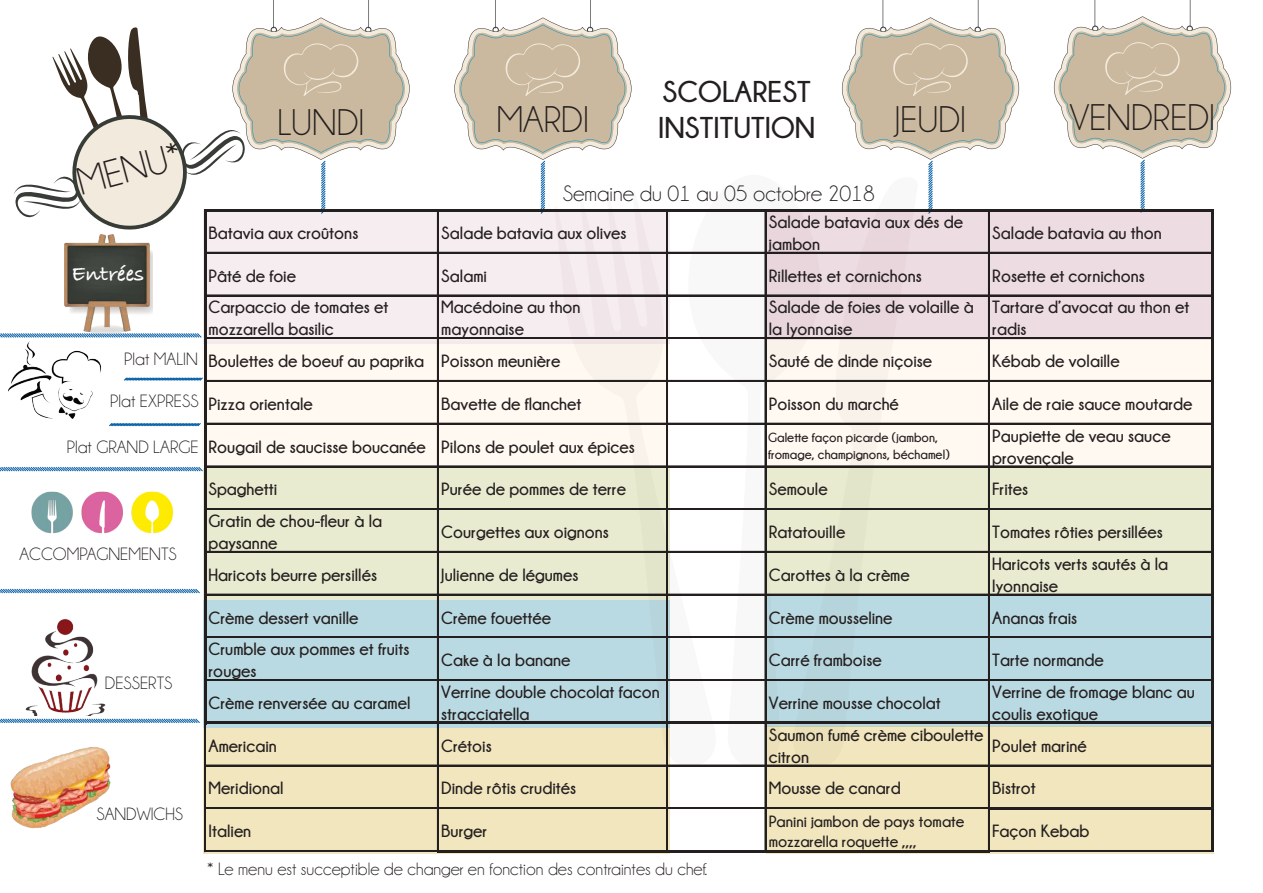
<style>
.page{position:relative;width:1263px;height:893px;background:#fff}
.page>*{position:absolute;margin:0;border:0;box-sizing:border-box;transform-origin:0 0}
.t1{font:39px "Champagne&Limousines";color:#241f1f}
.t2{font:37.5px "Champagne&Limousines";color:#241f1f}
.t3{font:700 30px/36px "Champagne&Limousines";color:#241f1f}
.t4{font:22.5px "Champagne&Limousines";color:#241f1f}
.t5{font:700 22.5px "Bradley Hand ITCTT";color:#fff}
.t6{font:18px "Champagne&Limousines";color:#241f1f}
.t7{font:700 17.7px/21.9px "Champagne&Limousines";color:#241f1f}
.t8{font:700 16.2px/20.1px "Champagne&Limousines";color:#241f1f}
.t9{font:700 13.2px/16.6px "Champagne&Limousines";color:#241f1f}
</style>
<div class="page">
<div style="left:203px;top:341px;width:466px;height:126px;background:#fff9f2"></div>
<div style="left:766px;top:340px;width:448px;height:128px;background:#fff9f2"></div>
<div style="left:203px;top:209px;width:467px;height:135px;background:#f6edf1"></div>
<div style="left:766px;top:209px;width:448px;height:131px;background:#eedce3"></div>
<div style="left:203px;top:469px;width:466px;height:131px;background:#e9ebd1"></div>
<div style="left:766px;top:468px;width:448px;height:128px;background:#e9ebd1"></div>
<div style="left:203px;top:600px;width:467px;height:127px;background:#badae3"></div>
<div style="left:766px;top:596px;width:448px;height:130px;background:#badae3"></div>
<div style="left:203px;top:728px;width:467px;height:126px;background:#f2e6be"></div>
<div style="left:766px;top:726px;width:448px;height:128px;background:#f2e6be"></div>
<svg style="left:721px;top:212px;width:67px;height:553px"></svg>
<svg style="left:788px;top:251px;width:131px;height:516px"></svg>
<svg style="left:554px;top:251px;width:167px;height:516px"></svg>
<svg style="left:124px;top:377px;width:79px;height:4px"></svg>
<svg style="left:109px;top:423px;width:92px;height:4px"></svg>
<svg style="left:0;top:466px;width:204px;height:6px"></svg>
<svg style="left:0;top:333px;width:202px;height:5px"></svg>
<img style="left:25px;top:619px;width:81px;height:97px">
<img style="left:65px;top:236px;width:88px;height:98px">
<svg style="left:0;top:718px;width:200px;height:5px"></svg>
<svg style="left:0;top:588px;width:200px;height:6px"></svg>
<svg style="left:14px;top:0;width:396px;height:236px"></svg>
<svg style="left:454px;top:0;width:177px;height:214px"></svg>
<svg style="left:842px;top:0;width:177px;height:214px"></svg>
<svg style="left:1054px;top:0;width:177px;height:213px"></svg>
<img style="left:31px;top:491px;width:142px;height:43px">
<img style="left:10px;top:747px;width:101px;height:82px">
<img style="left:8px;top:341px;width:93px;height:78px">
<hr style="left:204px;top:209px;width:3px;height:515px;background:#241f1f">
<hr style="left:437px;top:212px;width:2px;height:509px;background:#241f1f">
<hr style="left:666px;top:212px;width:2px;height:509px;background:#241f1f">
<hr style="left:765px;top:212px;width:1px;height:509px;background:#241f1f">
<hr style="left:988px;top:212px;width:2px;height:509px;background:#241f1f">
<hr style="left:206px;top:807px;width:782px;height:1px;background:#241f1f">
<hr style="left:206px;top:808px;width:782px;height:1px;background:#241f1f">
<hr style="left:988px;top:724px;width:2px;height:83px;background:#241f1f">
<hr style="left:206px;top:850px;width:231px;height:2px;background:#241f1f">
<hr style="left:437px;top:850px;width:553px;height:2px;background:#241f1f">
<hr style="left:204px;top:724px;width:1px;height:128px;background:#241f1f">
<hr style="left:205px;top:724px;width:1px;height:128px;background:#241f1f">
<hr style="left:437px;top:724px;width:2px;height:126px;background:#241f1f">
<hr style="left:666px;top:724px;width:2px;height:126px;background:#241f1f">
<hr style="left:765px;top:724px;width:1px;height:126px;background:#241f1f">
<hr style="left:988px;top:810px;width:2px;height:40px;background:#241f1f">
<hr style="left:1211px;top:212px;width:3px;height:640px;background:#241f1f">
<hr style="left:207px;top:209px;width:1007px;height:3px;background:#241f1f">
<hr style="left:207px;top:252px;width:1004px;height:2px;background:#241f1f">
<hr style="left:207px;top:295px;width:1004px;height:1px;background:#241f1f">
<hr style="left:207px;top:337px;width:1004px;height:1px;background:#241f1f">
<hr style="left:207px;top:338px;width:1004px;height:1px;background:#241f1f">
<hr style="left:207px;top:380px;width:1004px;height:2px;background:#241f1f">
<hr style="left:207px;top:423px;width:1004px;height:1px;background:#241f1f">
<hr style="left:207px;top:466px;width:1004px;height:1px;background:#241f1f">
<hr style="left:207px;top:508px;width:1004px;height:2px;background:#241f1f">
<hr style="left:207px;top:551px;width:1004px;height:2px;background:#241f1f">
<hr style="left:207px;top:594px;width:1004px;height:1px;background:#241f1f">
<hr style="left:207px;top:637px;width:1004px;height:1px;background:#241f1f">
<hr style="left:207px;top:679px;width:1004px;height:2px;background:#241f1f">
<hr style="left:207px;top:721px;width:1007px;height:3px;background:#241f1f">
<hr style="left:206px;top:765px;width:1005px;height:1px;background:#241f1f">
<hr style="left:988px;top:807px;width:226px;height:3px;background:#241f1f">
<hr style="left:990px;top:850px;width:221px;height:2px;background:#241f1f">
<h1 class="t1" style="left:73px;top:164px;width:108px;rotate:-15deg">MENU*</h1>
<p class="t5" style="left:71px;top:257px;width:74px">Entrées</p>
<p class="t6" style="left:124px;top:350px;width:75px">Plat MALIN</p>
<p class="t6" style="left:110px;top:391px;width:90px">Plat EXPRESS</p>
<p class="t6" style="left:67px;top:438px;width:133px">Plat GRAND LARGE</p>
<p class="t6" style="left:19px;top:545px;width:159px">ACCOMPAGNEMENTS</p>
<p class="t6" style="left:105px;top:674px;width:69px">DESSERTS</p>
<p class="t6" style="left:96px;top:804px;width:88px">SANDWICHS</p>
<h3 class="t3" style="left:658px;top:73px;width:159px">SCOLAREST<br>INSTITUTION</h3>
<h2 class="t2" style="left:278px;top:104px;width:88px">LUNDI</h2>
<h2 class="t2" style="left:497px;top:101px;width:94px">MARDI</h2>
<h2 class="t2" style="left:895px;top:101px;width:73px">JEUDI</h2>
<h2 class="t2" style="left:1070px;top:99px;width:147px">VENDREDI</h2>
<p class="t4" style="left:563px;top:182px;width:313px">Semaine du 01 au 05 octobre 2018</p>
<p class="t7" style="left:209px;top:222px;width:151px">Batavia aux croûtons</p>
<p class="t7" style="left:441px;top:222px;width:187px">Salade batavia aux olives</p>
<p class="t7" style="left:769px;top:211px;width:196px">Salade batavia aux dés de jambon</p>
<p class="t7" style="left:992px;top:222px;width:171px">Salade batavia au thon</p>
<p class="t7" style="left:209px;top:264px;width:89px">Pâté de foie</p>
<p class="t7" style="left:441px;top:264px;width:47px">Salami</p>
<p class="t7" style="left:769px;top:264px;width:154px">Rillettes et cornichons</p>
<p class="t7" style="left:992px;top:264px;width:154px">Rosette et cornichons</p>
<p class="t7" style="left:209px;top:296px;width:181px">Carpaccio de tomates et mozzarella basilic</p>
<p class="t7" style="left:441px;top:296px;width:141px">Macédoine au thon mayonnaise</p>
<p class="t7" style="left:769px;top:296px;width:207px">Salade de foies de volaille à la lyonnaise</p>
<p class="t7" style="left:992px;top:296px;width:198px">Tartare d’avocat au thon et radis</p>
<p class="t7" style="left:209px;top:350px;width:353px">Boulettes de boeuf au paprika Poisson meunière</p>
<p class="t7" style="left:769px;top:350px;width:165px">Sauté de dinde niçoise</p>
<p class="t7" style="left:992px;top:350px;width:129px">Kébab de volaille</p>
<p class="t7" style="left:209px;top:393px;width:106px">Pizza orientale</p>
<p class="t7" style="left:441px;top:393px;width:142px">Bavette de flanchet</p>
<p class="t7" style="left:769px;top:393px;width:132px">Poisson du marché</p>
<p class="t7" style="left:992px;top:393px;width:202px">Aile de raie sauce moutarde</p>
<p class="t7" style="left:209px;top:435px;width:428px">Rougail de saucisse boucanée Pilons de poulet aux épices</p>
<p class="t9" style="left:768px;top:429px;width:183px">Galette façon picarde (jambon, fromage, champignons, béchamel)</p>
<p class="t7" style="left:992px;top:424px;width:180px">Paupiette de veau sauce provençale</p>
<p class="t7" style="left:209px;top:478px;width:70px">Spaghetti</p>
<p class="t7" style="left:441px;top:478px;width:186px">Purée de pommes de terre</p>
<p class="t7" style="left:769px;top:478px;width:60px">Semoule</p>
<p class="t7" style="left:992px;top:478px;width:37px">Frites</p>
<p class="t7" style="left:209px;top:510px;width:175px">Gratin de chou-fleur à la paysanne</p>
<p class="t7" style="left:441px;top:521px;width:169px">Courgettes aux oignons</p>
<p class="t7" style="left:769px;top:521px;width:78px">Ratatouille</p>
<p class="t7" style="left:992px;top:521px;width:172px">Tomates rôties persillées</p>
<p class="t7" style="left:209px;top:563px;width:170px">Haricots beurre persillés</p>
<p class="t7" style="left:441px;top:563px;width:139px">Julienne de légumes</p>
<p class="t7" style="left:769px;top:563px;width:142px">Carottes à la crème</p>
<p class="t7" style="left:992px;top:553px;width:177px">Haricots verts sautés à la lyonnaise</p>
<p class="t7" style="left:209px;top:606px;width:152px">Crème dessert vanille</p>
<p class="t7" style="left:441px;top:606px;width:111px">Crème fouettée</p>
<p class="t7" style="left:769px;top:606px;width:125px">Crème mousseline</p>
<p class="t7" style="left:992px;top:606px;width:87px">Ananas frais</p>
<p class="t7" style="left:209px;top:638px;width:202px">Crumble aux pommes et fruits rouges</p>
<p class="t7" style="left:441px;top:649px;width:131px">Cake à la banane</p>
<p class="t7" style="left:769px;top:649px;width:114px">Carré framboise</p>
<p class="t7" style="left:992px;top:649px;width:113px">Tarte normande</p>
<p class="t7" style="left:209px;top:692px;width:203px">Crème renversée au caramel</p>
<p class="t7" style="left:441px;top:681px;width:220px">Verrine double chocolat facon stracciatella</p>
<p class="t7" style="left:769px;top:692px;width:173px">Verrine mousse chocolat</p>
<p class="t7" style="left:992px;top:681px;width:204px">Verrine de fromage blanc au coulis exotique</p>
<p class="t7" style="left:209px;top:734px;width:70px">Americain</p>
<p class="t7" style="left:441px;top:734px;width:52px">Crétois</p>
<p class="t7" style="left:769px;top:723px;width:216px">Saumon fumé crème ciboulette citron</p>
<p class="t7" style="left:992px;top:734px;width:96px">Poulet mariné</p>
<p class="t7" style="left:209px;top:777px;width:77px">Meridional</p>
<p class="t7" style="left:441px;top:777px;width:136px">Dinde rôtis crudités</p>
<p class="t7" style="left:769px;top:777px;width:133px">Mousse de canard</p>
<p class="t7" style="left:992px;top:777px;width:45px">Bistrot</p>
<p class="t7" style="left:209px;top:820px;width:44px">Italien</p>
<p class="t7" style="left:441px;top:820px;width:47px">Burger</p>
<p class="t8" style="left:769px;top:811px;width:197px">Panini jambon de pays tomate mozzarella roquette ,,,,</p>
<p class="t7" style="left:992px;top:820px;width:99px">Façon Kebab</p>
<p class="t6" style="left:207px;top:860px;width:501px">* Le menu est succeptible de changer en fonction des contraintes du chef.</p>
</div>
